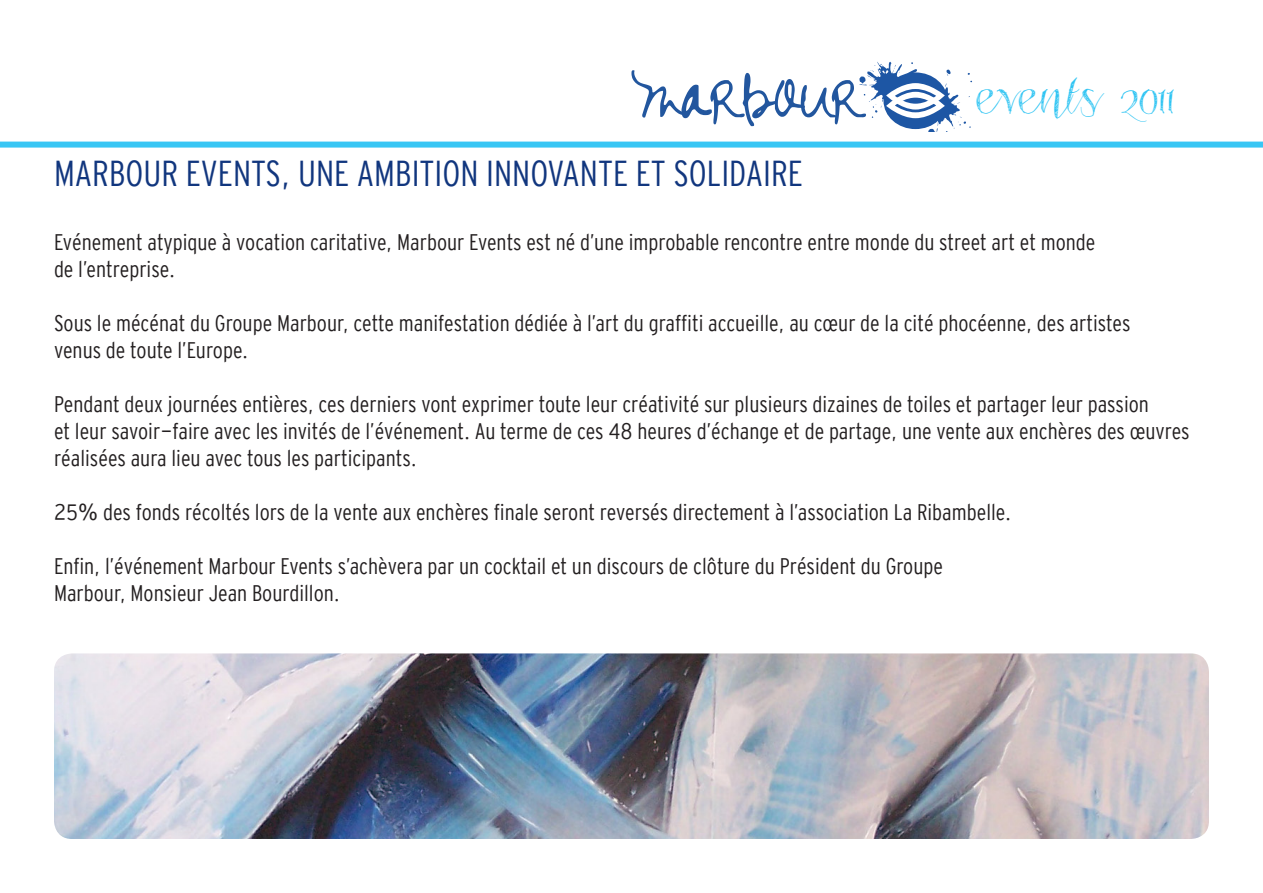
<style>
.page{position:relative;width:1263px;height:893px;background:#fff}
.page>*{position:absolute;margin:0;border:0;box-sizing:border-box;transform-origin:0 0}
.t1{font:50.25px "Jayne Script YOFF";color:#22569e}
.t2{font:44.7px "Roskrift";color:#2ec4f3}
.t3{font:36px "Interstate Cond Mono Lgt";color:#11367e}
.t4{font:22.5px/27px "Interstate Cond Mono Lgt";color:#231f20}
.s1{font-size:67.05px}
.s2{font-family:"Arial"}
</style>
<div class="page">
<svg style="left:859px;top:61px;width:114px;height:71px"></svg>
<div style="left:0;top:142px;width:1263px;height:6px;background:#38c6f4"></div>
<img style="left:54px;top:653px;width:1155px;height:186px">
<h1 class="t1" style="left:641px;top:70px;width:224px">M<span class="s1">a</span>RBOUR</h1>
<h2 class="t2" style="left:976px;top:70px;width:201px">events 2011</h2>
<p class="t3" style="left:54px;top:153px;width:750px">MARBOUR EVENTS, UNE AMBITION INNOVANTE ET SOLIDAIRE</p>
<p class="t4" style="left:54px;top:229px;width:1043px">Evénement atypique à vocation caritative, Marbour Events est né d’une improbable rencontre entre monde du street art et monde de l’entreprise.</p>
<p class="t4" style="left:54px;top:310px;width:1078px">Sous le mécénat du Groupe Marbour, cette manifestation dédiée à l’art du graffiti accueille, au cœur de la cité phocéenne, des artistes venus de toute l’Europe.</p>
<p class="t4" style="left:54px;top:391px;width:1137px">Pendant deux journées entières, ces derniers vont exprimer toute leur créativité sur plusieurs dizaines de toiles et partager leur passion<br>et leur savoir-faire avec les invités de l’événement. Au terme de ces 48 heures d’échange et de partage, une vente aux enchères des œuvres réalisées aura lieu avec tous les participants.</p>
<p class="t4" style="left:54px;top:499px;width:959px">25<span class="s2">%</span> des fonds récoltés lors de la vente aux enchères finale seront reversés directement à l’association La Ribambelle.</p>
<p class="t4" style="left:54px;top:553px;width:890px">Enfin, l’événement Marbour Events s’achèvera par un cocktail et un discours de clôture du Président du Groupe</p>
<p class="t4" style="left:54px;top:580px;width:287px">Marbour, Monsieur Jean Bourdillon.</p>
</div>
